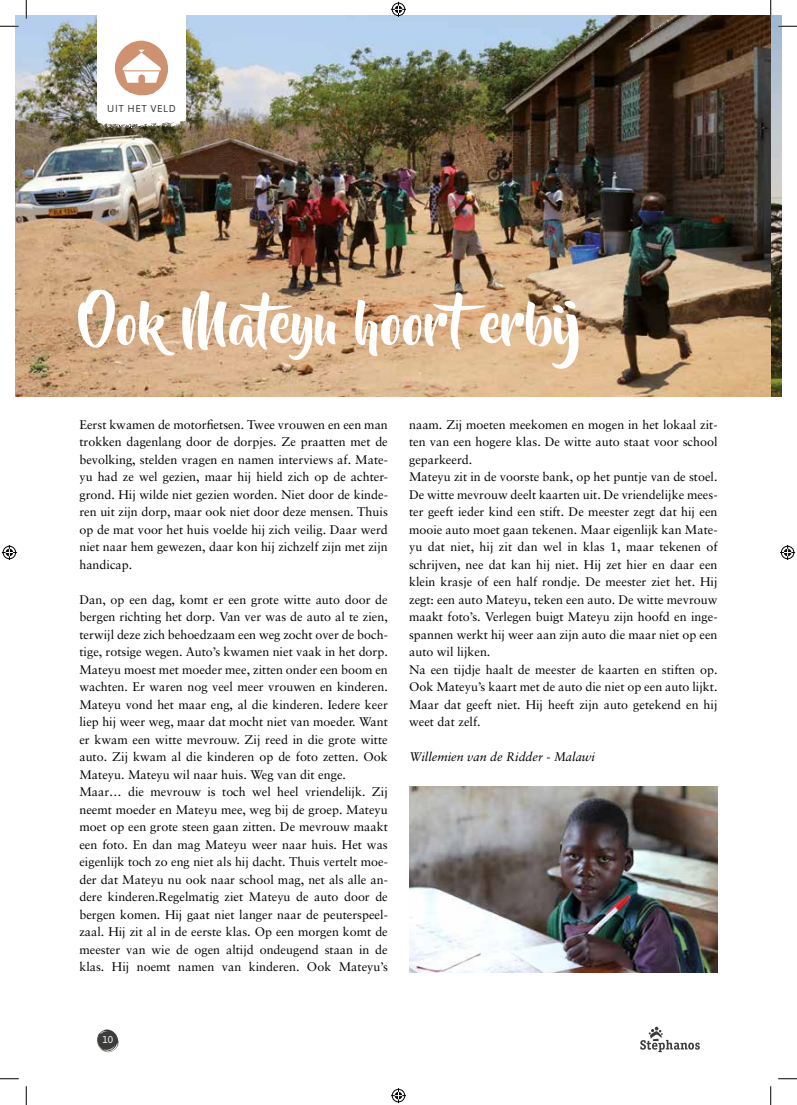
<style>
.page{position:relative;width:797px;height:1105px;background:#fff}
.page>*{position:absolute;margin:0;border:0;box-sizing:border-box;transform-origin:0 0}
.t1{font:56.25px "Beyond The Mountains";color:#fff}
.t2{font:12.5px/17.5px "Sabon";color:#000}
.t3{font:italic 12.5px "Sabon";color:#000}
.t4{font:10px "Asap";letter-spacing:.06em;color:#3c3c3b}
.t5{font:10px "Asap";color:#fff}
</style>
<div class="page">
<img style="left:16px;top:16px;width:765px;height:381px">
<svg style="left:97px;top:119px;width:89px;height:11px"></svg>
<div style="left:97px;top:16px;width:89px;height:103px;background:#fff"></div>
<svg style="left:115px;top:41px;width:53px;height:54px"></svg>
<img style="left:409px;top:786px;width:308px;height:186px">
<svg style="left:97px;top:1029px;width:21px;height:23px"></svg>
<svg style="left:640px;top:1027px;width:59px;height:25px"></svg>
<svg style="left:0;top:25px;width:19px;height:2px"></svg>
<svg style="left:778px;top:25px;width:19px;height:2px"></svg>
<svg style="left:0;top:1078px;width:19px;height:1px"></svg>
<svg style="left:778px;top:1078px;width:19px;height:1px"></svg>
<svg style="left:25px;top:0;width:2px;height:19px"></svg>
<svg style="left:25px;top:1086px;width:2px;height:19px"></svg>
<svg style="left:770px;top:0;width:1px;height:19px"></svg>
<svg style="left:770px;top:1086px;width:1px;height:19px"></svg>
<svg style="left:391px;top:2px;width:15px;height:15px"></svg>
<svg style="left:391px;top:1088px;width:15px;height:15px"></svg>
<svg style="left:2px;top:545px;width:15px;height:15px"></svg>
<svg style="left:780px;top:545px;width:15px;height:15px"></svg>
<p class="t4" style="left:107px;top:101px;width:70px">UIT HET VELD</p>
<h1 class="t1" style="left:79px;top:293px;width:504px">Ook Mateyu hoorterbij</h1>
<p class="t2" style="left:79px;top:416px;width:310px;text-align:justify">Eerst kwamen de motorfietsen. Twee vrouwen en een man trokken dagenlang door de dorpjes. Ze praatten met de bevolking, stelden vragen en namen interviews af. Mate&shy;yu had ze wel gezien, maar hij hield zich op de achter&shy;grond. Hij wilde niet gezien worden. Niet door de kinde&shy;ren uit zijn dorp, maar ook niet door deze mensen. Thuis op de mat voor het huis voelde hij zich veilig. Daar werd niet naar hem gewezen, daar kon hij zichzelf zijn met zijn handicap.</p>
<p class="t2" style="left:79px;top:591px;width:310px">Dan, op een dag, komt er een grote witte auto door de bergen richting het dorp. Van ver was de auto al te zien, terwijl deze zich behoedzaam een weg zocht over de boch&shy;tige, rotsige wegen. Auto’s kwamen niet vaak in het dorp.<br>Mateyu moest met moeder mee, zitten onder een boom en wachten. Er waren nog veel meer vrouwen en kinderen.<br>Mateyu vond het maar eng, al die kinderen. Iedere keer liep hij weer weg, maar dat mocht niet van moeder. Want er kwam een witte mevrouw. Zij reed in die grote witte auto. Zij kwam al die kinderen op de foto zetten. Ook Mateyu. Mateyu wil naar huis. Weg van dit enge.<br>Maar… die mevrouw is toch wel heel vriendelijk. Zij neemt moeder en Mateyu mee, weg bij de groep. Mateyu moet op een grote steen gaan zitten. De mevrouw maakt een foto. En dan mag Mateyu weer naar huis. Het was eigenlijk toch zo eng niet als hij dacht. Thuis vertelt moe&shy;der dat Mateyu nu ook naar school mag, net als alle an&shy;dere kinderen.Regelmatig ziet Mateyu de auto door de bergen komen. Hij gaat niet langer naar de peuterspeel&shy;zaal. Hij zit al in de eerste klas. Op een morgen komt de meester van wie de ogen altijd ondeugend staan in de klas. Hij noemt namen van kinderen. Ook Mateyu’s</p>
<p class="t2" style="left:409px;top:416px;width:310px">naam. Zij moeten meekomen en mogen in het lokaal zit&shy;ten van een hogere klas. De witte auto staat voor school geparkeerd.<br>Mateyu zit in de voorste bank, op het puntje van de stoel.<br>De witte mevrouw deelt kaarten uit. De vriendelijke mees&shy;ter geeft ieder kind een stift. De meester zegt dat hij een mooie auto moet gaan tekenen. Maar eigenlijk kan Mate&shy;yu dat niet, hij zit dan wel in klas 1, maar tekenen of schrijven, nee dat kan hij niet. Hij zet hier en daar een klein krasje of een half rondje. De meester ziet het. Hij zegt: een auto Mateyu, teken een auto. De witte mevrouw maakt foto’s. Verlegen buigt Mateyu zijn hoofd en inge&shy;spannen werkt hij weer aan zijn auto die maar niet op een auto wil lijken.<br>Na een tijdje haalt de meester de kaarten en stiften op.<br>Ook Mateyu’s kaart met de auto die niet op een auto lijkt.<br>Maar dat geeft niet. Hij heeft zijn auto getekend en hij weet dat zelf.</p>
<p class="t3" style="left:409px;top:750px;width:187px">Willemien van de Ridder - Malawi</p>
<p class="t5" style="left:102px;top:1033px;width:12px">10</p>
</div>
